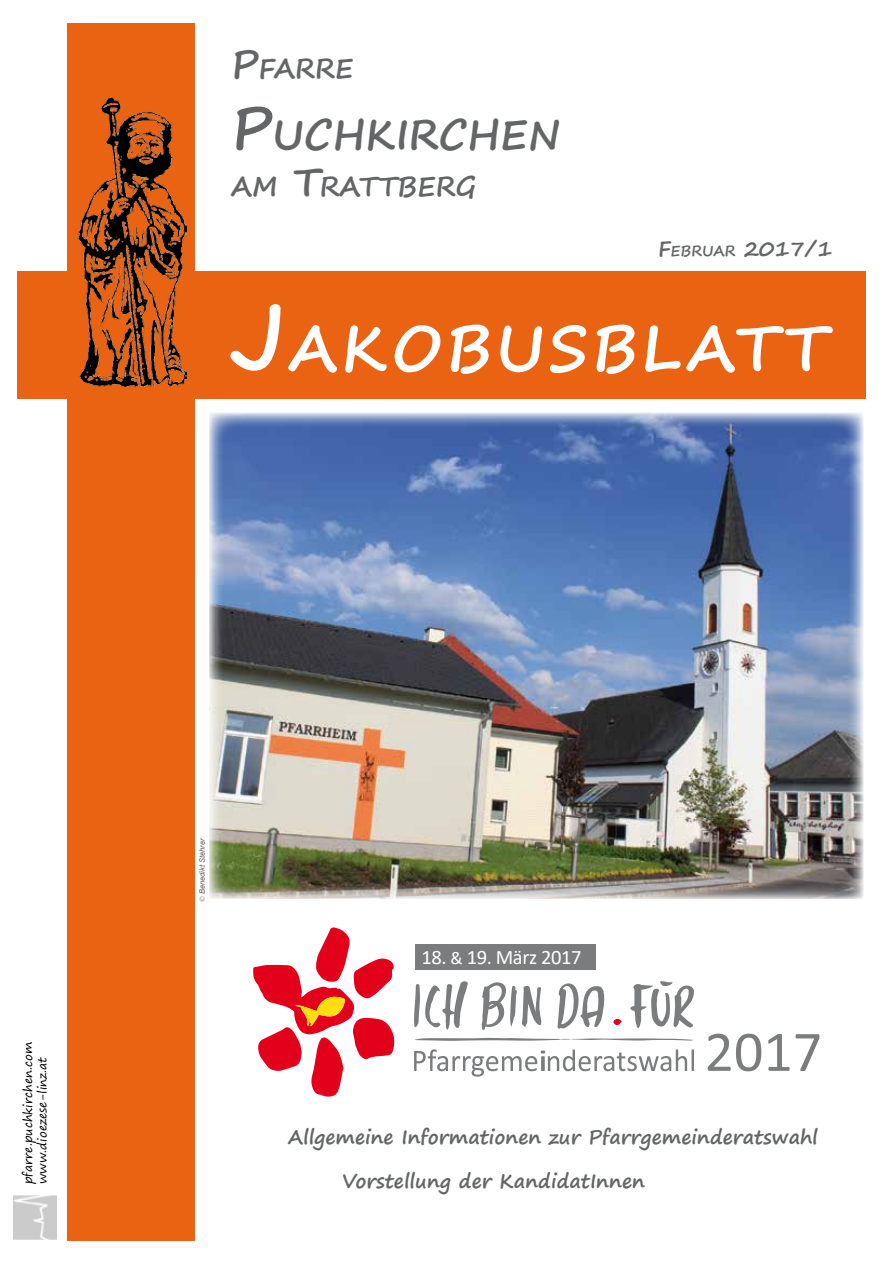
<style>
.page{position:relative;width:893px;height:1263px;background:#fff}
.page>*{position:absolute;margin:0;border:0;box-sizing:border-box;transform-origin:0 0}
.t1{font:700 63px "Segoe Print";letter-spacing:.055em;color:#fff}
.t2{font:700 40.95px "Segoe Print";color:#646567}
.t3{font:700 27.3px "Segoe Print";color:#646567}
.t4{font:700 21px "Segoe Print";color:#646567}
.t5{font:20.55px "Calibri";letter-spacing:-.02em;color:#fff}
.t6{font:700 19.5px "Segoe Print";color:#646567}
.t7{font:12px/14.4px "Segoe Print";color:#000}
.t8{font:italic 7.5px "Arial";color:#646567}
.s1{font-size:39px}
.s2{font-size:58.5px}
.s3{font-size:14.7px}
.s4{font-size:90px}
.s5{font-family:"Times New Roman"}
.s6{font-size:18px}
</style>
<div class="page">
<img style="left:14px;top:1195px;width:42px;height:44px">
<div style="left:67px;top:23px;width:128px;height:1217px;background:#e96313"></div>
<div style="left:17px;top:272px;width:849px;height:127px;background:#e96313"></div>
<img style="left:78px;top:97px;width:108px;height:289px">
<img style="left:209px;top:413px;width:654px;height:486px">
<div style="left:415px;top:944px;width:180px;height:26px;background:#7b7c7e"></div>
<svg style="left:253px;top:927px;width:141px;height:170px"></svg>
<svg style="left:414px;top:1049px;width:280px;height:27px"></svg>
<svg style="left:708px;top:1034px;width:53px;height:37px"></svg>
<svg style="left:768px;top:1034px;width:51px;height:37px"></svg>
<svg style="left:557px;top:983px;width:48px;height:46px"></svg>
<svg style="left:613px;top:1018px;width:9px;height:7px"></svg>
<svg style="left:481px;top:982px;width:60px;height:48px"></svg>
<svg style="left:414px;top:981px;width:54px;height:49px"></svg>
<svg style="left:630px;top:981px;width:64px;height:47px"></svg>
<svg style="left:414px;top:1038px;width:279px;height:3px"></svg>
<h3 class="t3" style="left:231px;top:44px;width:124px"><span class="s1">P</span>FARRE</h3>
<h2 class="t2" style="left:231px;top:97px;width:331px"><span class="s2">P</span>UCHKIRCHEN</h2>
<h3 class="t3" style="left:231px;top:161px;width:247px">AM <span class="s1">T</span>RATTBERG</h3>
<p class="t4" style="left:658px;top:230px;width:176px">F<span class="s3">EBRUAR</span> 2017/1</p>
<h1 class="t1" style="left:232px;top:290px;width:596px"><span class="s4">J</span>AKOBUSBLATT</h1>
<p class="t7" style="left:21px;top:1184px;width:144px;rotate:-90deg">pfarre.puchkirchen.com www.dioezese-linz.at</p>
<p class="t8" style="left:197px;top:902px;width:66px;rotate:-90deg"><span class="s5">©</span> Benedikt Stehrer</p>
<p class="t5" style="left:422px;top:943px;width:161px">18. <span class="s6">&amp;</span> 19. März 2017</p>
<p class="t6" style="left:288px;top:1119px;width:531px">Allgemeine Informationen zur Pfarrgemeinderatswahl</p>
<p class="t6" style="left:342px;top:1163px;width:304px">Vorstellung der KandidatInnen</p>
</div>
